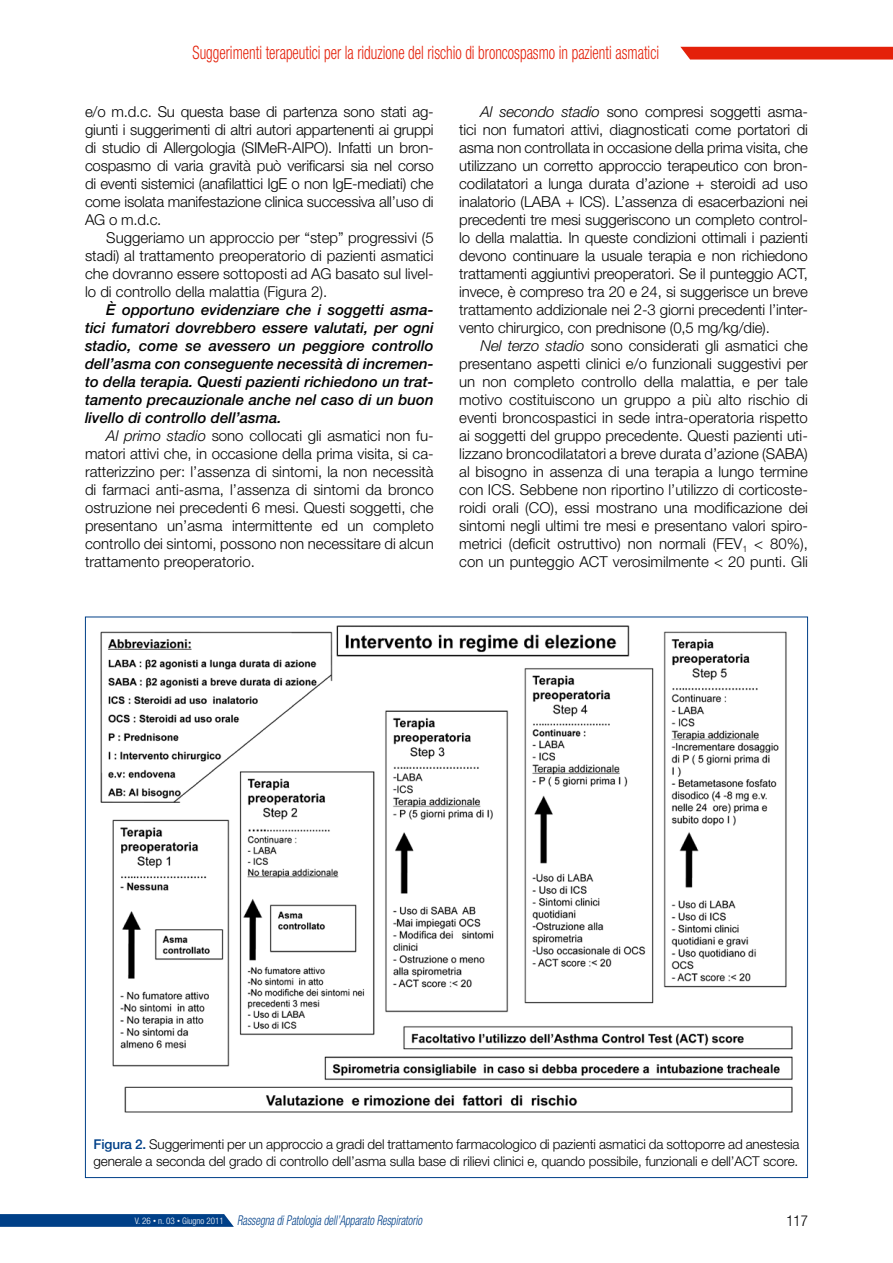
<style>
.page{position:relative;width:893px;height:1263px;background:#fff}
.page>*{position:absolute;margin:0;border:0;box-sizing:border-box;transform-origin:0 0}
.t1{font:300 condensed 18.45px "Helvetica Neue LT Std";color:#e4210a;scale:.8 1}
.t2{font:300 15px/18px "Helvetica Neue LT Std";color:#000;text-align:justify}
.t3{font:italic 500 15px/18px "Helvetica Neue LT Std";color:#000;text-align:justify}
.t4{font:300 condensed 15px "Helvetica Neue LT Std";color:#000}
.t5{font:300 13.5px/16.2px "Helvetica Neue LT Std";letter-spacing:-.01em;color:#000}
.t6{font:italic 300 condensed 13.5px "Helvetica Neue LT Std";color:#004088;scale:.8 1}
.s1{font-style:italic}
.s2{font-weight:500;color:#004088}
.s3{font-style:normal;font-size:9px;color:#fff}
.s4{font-style:normal;font-size:6px;color:#fff}
</style>
<div class="page">
<svg style="left:680px;top:47px;width:213px;height:13px;background:#e52e18"></svg>
<svg style="left:0;top:1214px;width:234px;height:13px;background:#09478c"></svg>
<img style="left:100px;top:625px;width:693px;height:488px">
<p class="t1" style="left:193px;top:42px;width:585px">Suggerimenti terapeutici per la riduzione del rischio di broncospasmo in pazienti asmatici</p>
<p class="t2" style="left:85px;top:102px;width:350px">e/o m.d.c. Su questa base di partenza sono stati ag&shy;giunti i suggerimenti di altri autori appartenenti ai gruppi di studio di Allergologia (SIMeR-AIPO). Infatti un bron&shy;cospasmo di varia gravità può verificarsi sia nel corso di eventi sistemici (anafilattici IgE o non IgE-mediati) che come isolata manifestazione clinica successiva all’uso di AG o m.d.c.</p>
<p class="t2" style="left:85px;top:228px;width:350px;text-indent:21px">Suggeriamo un approccio per “step” progressivi (5 stadi) al trattamento preoperatorio di pazienti asmatici che dovranno essere sottoposti ad AG basato sul livel&shy;lo di controllo della malattia (Figura 2).</p>
<p class="t3" style="left:85px;top:301px;width:350px;text-indent:21px">È opportuno evidenziare che i soggetti asma&shy;tici fumatori dovrebbero essere valutati, per ogni stadio, come se avessero un peggiore controllo dell’asma con conseguente necessità di incremen&shy;to della terapia. Questi pazienti richiedono un trat&shy;tamento precauzionale anche nel caso di un buon livello di controllo dell’asma.</p>
<p class="t2" style="left:85px;top:426px;width:350px;text-indent:21px"><span class="s1">Al primo stadio</span> sono collocati gli asmatici non fu&shy;matori attivi che, in occasione della prima visita, si ca&shy;ratterizzino per: l’assenza di sintomi, la non necessità di farmaci anti-asma, l’assenza di sintomi da bronco ostruzione nei precedenti 6 mesi. Questi soggetti, che presentano un’asma intermittente ed un completo controllo dei sintomi, possono non necessitare di alcun trattamento preoperatorio.</p>
<p class="t2" style="left:459px;top:102px;width:350px;text-indent:21px"><span class="s1">Al secondo stadio</span> sono compresi soggetti asma&shy;tici non fumatori attivi, diagnosticati come portatori di asma non controllata in occasione della prima visita, che utilizzano un corretto approccio terapeutico con bron&shy;codilatatori a lunga durata d’azione + steroidi ad uso inalatorio (LABA + ICS). L’assenza di esacerbazioni nei precedenti tre mesi suggeriscono un completo control&shy;lo della malattia. In queste condizioni ottimali i pazienti devono continuare la usuale terapia e non richiedono trattamenti aggiuntivi preoperatori. Se il punteggio ACT, invece, è compreso tra 20 e 24, si suggerisce un breve trattamento addizionale nei 2-3 giorni precedenti l’inter&shy;vento chirurgico, con prednisone (0,5 mg/kg/die).</p>
<p class="t2" style="left:459px;top:336px;width:350px;text-indent:21px"><span class="s1">Nel terzo stadio</span> sono considerati gli asmatici che presentano aspetti clinici e/o funzionali suggestivi per un non completo controllo della malattia, e per tale motivo costituiscono un gruppo a più alto rischio di eventi broncospastici in sede intra-operatoria rispetto ai soggetti del gruppo precedente. Questi pazienti uti&shy;lizzano broncodilatatori a breve durata d’azione (SABA) al bisogno in assenza di una terapia a lungo termine con ICS. Sebbene non riportino l’utilizzo di corticoste&shy;roidi orali (CO), essi mostrano una modificazione dei sintomi negli ultimi tre mesi e presentano valori spiro&shy;metrici (deficit ostruttivo) non normali (FEV<sub>1</sub> &lt; 80%), con un punteggio ACT verosimilmente &lt; 20 punti. Gli</p>
<p class="t5" style="left:94px;top:1136px;width:707px"><span class="s2">Figura 2.</span> Suggerimenti per un approccio a gradi del trattamento farmacologico di pazienti asmatici da sottoporre ad anestesia generale a seconda del grado di controllo dell’asma sulla base di rilievi clinici e, quando possibile, funzionali e dell’ACT score.</p>
<p class="t6" style="left:135px;top:1212px;width:360px"><span class="s3">V. 26</span> <span class="s4">•</span> <span class="s3">n. 03</span> <span class="s4">•</span> <span class="s3">Giugno 2011</span> Rassegna di Patologia dell’Apparato Respiratorio</p>
<p class="t4" style="left:786px;top:1212px;width:23px">117</p>
</div>
